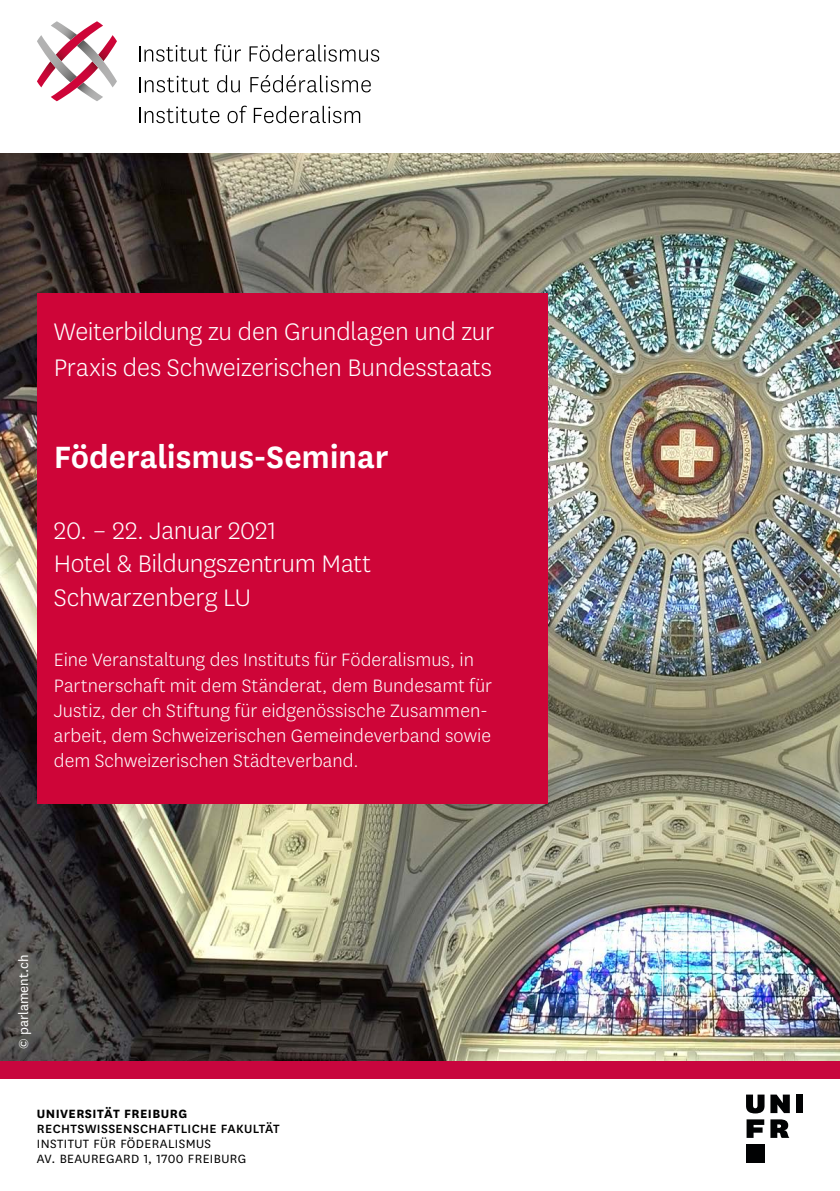
<style>
.page{position:relative;width:840px;height:1191px;background:#fff}
.page>*{position:absolute;margin:0;border:0;box-sizing:border-box;transform-origin:0 0}
.t1{font:600 36px "National Uni Fr";letter-spacing:-.005em;color:#fff}
.t2{font:300 28px/33.6px "National Uni Fr";letter-spacing:-.01em;color:#fff}
.t3{font:300 21px/25.2px "National Uni Fr";color:#fff}
.t4{font:15px "National Uni Fr";color:#fff}
.t5{font:14px/15px "National Uni Fr";letter-spacing:.03em;color:#000}
.t6{font:500 14px "National Uni Fr";letter-spacing:.03em;color:#000}
.t7{font:700 14px "National Uni Fr";letter-spacing:.03em;color:#000}
</style>
<div class="page">
<img style="left:0;top:153px;width:839px;height:909px">
<div style="left:37px;top:293px;width:510px;height:510px;background:#ce0538"></div>
<div style="left:0;top:1062px;width:839px;height:17px;background:#c8063e"></div>
<svg style="left:746px;top:1094px;width:18px;height:19px"></svg>
<svg style="left:770px;top:1094px;width:19px;height:19px"></svg>
<div style="left:795px;top:1094px;width:7px;height:19px;background:#010203"></div>
<svg style="left:746px;top:1119px;width:17px;height:18px"></svg>
<div style="left:745px;top:1144px;width:19px;height:18px;background:#010203"></div>
<svg style="left:770px;top:1119px;width:19px;height:18px"></svg>
<svg style="left:139px;top:45px;width:68px;height:17px"></svg>
<svg style="left:214px;top:44px;width:27px;height:18px"></svg>
<svg style="left:249px;top:44px;width:130px;height:18px"></svg>
<svg style="left:139px;top:76px;width:70px;height:16px"></svg>
<svg style="left:217px;top:75px;width:23px;height:17px"></svg>
<svg style="left:250px;top:75px;width:120px;height:17px"></svg>
<svg style="left:139px;top:106px;width:80px;height:17px"></svg>
<svg style="left:227px;top:106px;width:20px;height:17px"></svg>
<svg style="left:254px;top:106px;width:106px;height:17px"></svg>
<svg style="left:37px;top:21px;width:80px;height:80px"></svg>
<h2 class="t2" style="left:54px;top:313px;width:441px;line-height:36px">Weiterbildung zu den Grundlagen und zur<br>Praxis des Schweizerischen Bundesstaats</h2>
<h1 class="t1" style="left:54px;top:432px;width:336px">Föderalismus-Seminar</h1>
<h2 class="t2" style="left:54px;top:512px;width:318px">20. – 22. Januar 2021<br>Hotel &amp; Bildungszentrum Matt<br>Schwarzenberg LU</h2>
<p class="t3" style="left:54px;top:647px;width:439px">Eine Veranstaltung des Instituts für Föderalismus, in Partnerschaft mit dem Ständerat, dem Bundesamt für Justiz, der ch Stiftung für eidgenössische Zusammen&shy;arbeit, dem Schweizerischen Gemeindeverband sowie dem Schweizerischen Städteverband.</p>
<p class="t4" style="left:14px;top:1049px;width:96px;rotate:-90deg">© parlament.ch</p>
<p class="t7" style="left:37px;top:1103px;width:152px">UNIVERSITÄT FREIBURG</p>
<p class="t6" style="left:37px;top:1118px;width:244px">RECHTSWISSENSCHAFTLICHE FAKULTÄT</p>
<p class="t5" style="left:37px;top:1135px;width:211px">INSTITUT FÜR FÖDERALISMUS<br>AV. BEAUREGARD 1, 1700 FREIBURG</p>
</div>
